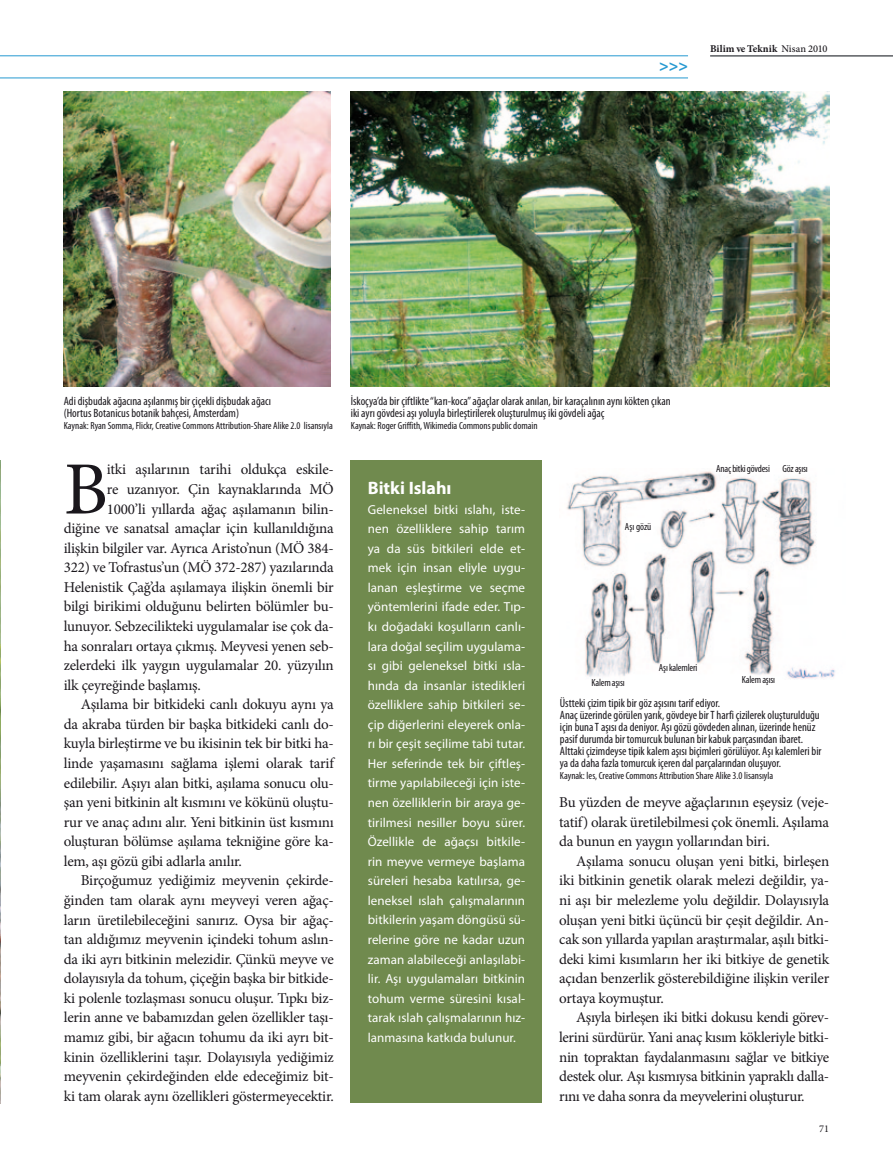
<style>
.page{position:relative;width:893px;height:1170px;background:#fff}
.page>*{position:absolute;margin:0;border:0;box-sizing:border-box;transform-origin:0 0}
.t1{font:75.15px "Minion Pro";color:#1a171c}
.t2{font:700 18px "Myriad Pro";color:#fff}
.t3{font:700 16.2px "Myriad Pro";color:#2699d1}
.t4{font:15px/19.5px "Minion Pro";letter-spacing:-.015em;color:#1a171c;text-align:justify}
.t5{font:13.05px/19.5px "Myriad Pro";letter-spacing:.005em;color:#fff;text-align:justify}
.t6{font:condensed 12px/12px "Myriad Pro";color:#1a171c}
.t7{font:condensed 10.35px "Myriad Pro";color:#1a171c}
.t8{font:condensed 10.35px "Myriad Pro";letter-spacing:-.02em;color:#1a171c}
.t9{font:700 10.35px "Minion Pro";letter-spacing:.005em;color:#1a171c}
.t10{font:10.35px "Minion Pro";color:#1a171c}
.s1{font-weight:500}
</style>
<div class="page">
<img style="left:0;top:460px;width:1px;height:643px">
<img style="left:351px;top:91px;width:478px;height:295px">
<img style="left:64px;top:91px;width:267px;height:295px">
<div style="left:351px;top:460px;width:191px;height:643px;background:#708a4e"></div>
<img style="left:566px;top:471px;width:269px;height:208px">
<hr style="left:710px;top:56px;width:183px;height:1px;background:#070c12">
<hr style="left:0;top:78px;width:688px;height:1px;background:#2699d1">
<hr style="left:0;top:56px;width:688px;height:1px;background:#2699d1">
<p class="t3" style="left:659px;top:55px;width:30px">&gt;&gt;&gt;</p>
<p class="t9" style="left:710px;top:41px;width:119px">Bilim ve Teknik <span class="s1">Nisan 2010</span></p>
<p class="t6" style="left:64px;top:394px;width:209px">Adi dişbudak ağacına aşılanmış bir çiçekli dişbudak ağacı (Hortus Botanicus botanik bahçesi, Amsterdam)</p>
<p class="t7" style="left:64px;top:419px;width:271px">Kaynak: Ryan Somma, Flickr, Creative Commons Attribution-Share Alike 2.0 lisansıyla</p>
<h1 class="t1" style="left:64px;top:439px;width:46px">B</h1>
<p class="t4" style="left:107px;top:460px;width:228px">itki aşılarının tarihi oldukça eskile-</p>
<p class="t4" style="left:107px;top:479px;width:228px">re uzanıyor. Çin kaynaklarında MÖ</p>
<p class="t4" style="left:107px;top:499px;width:228px">1000’li yıllarda ağaç aşılamanın bilin-</p>
<p class="t4" style="left:64px;top:518px;width:271px">diğine ve sanatsal amaçlar için kullanıldığına</p>
<p class="t4" style="left:64px;top:538px;width:272px">ilişkin bilgiler var. Ayrıca Aristo’nun (MÖ 384-</p>
<p class="t4" style="left:64px;top:557px;width:272px">322) ve Tofrastus’un (MÖ 372-287) yazılarında</p>
<p class="t4" style="left:64px;top:577px;width:272px">Helenistik Çağ’da aşılamaya ilişkin önemli bir</p>
<p class="t4" style="left:64px;top:597px;width:271px">bilgi birikimi olduğunu belirten bölümler bu-</p>
<p class="t4" style="left:64px;top:616px;width:271px">lunuyor. Sebzecilikteki uygulamalar ise çok da-</p>
<p class="t4" style="left:64px;top:636px;width:271px">ha sonraları ortaya çıkmış. Meyvesi yenen seb-</p>
<p class="t4" style="left:64px;top:655px;width:271px">zelerdeki ilk yaygın uygulamalar 20. yüzyılın</p>
<p class="t4" style="left:64px;top:675px;width:139px">ilk çeyreğinde başlamış.</p>
<p class="t4" style="left:81px;top:694px;width:255px">Aşılama bir bitkideki canlı dokuyu aynı ya</p>
<p class="t4" style="left:64px;top:714px;width:271px">da akraba türden bir başka bitkideki canlı do-</p>
<p class="t4" style="left:64px;top:733px;width:271px">kuyla birleştirme ve bu ikisinin tek bir bitki ha-</p>
<p class="t4" style="left:64px;top:753px;width:271px">linde yaşamasını sağlama işlemi olarak tarif</p>
<p class="t4" style="left:64px;top:773px;width:271px">edilebilir. Aşıyı alan bitki, aşılama sonucu olu-</p>
<p class="t4" style="left:64px;top:792px;width:271px">şan yeni bitkinin alt kısmını ve kökünü oluştu-</p>
<p class="t4" style="left:64px;top:812px;width:272px">rur ve anaç adını alır. Yeni bitkinin üst kısmını</p>
<p class="t4" style="left:64px;top:831px;width:271px">oluşturan bölümse aşılama tekniğine göre ka-</p>
<p class="t4" style="left:64px;top:851px;width:180px">lem, aşı gözü gibi adlarla anılır.</p>
<p class="t4" style="left:81px;top:870px;width:254px">Birçoğumuz yediğimiz meyvenin çekirde-</p>
<p class="t4" style="left:64px;top:890px;width:271px">ğinden tam olarak aynı meyveyi veren ağaç-</p>
<p class="t4" style="left:64px;top:910px;width:271px">ların üretilebileceğini sanırız. Oysa bir ağaç-</p>
<p class="t4" style="left:64px;top:929px;width:271px">tan aldığımız meyvenin içindeki tohum aslın-</p>
<p class="t4" style="left:64px;top:949px;width:272px">da iki ayrı bitkinin melezidir. Çünkü meyve ve</p>
<p class="t4" style="left:64px;top:968px;width:271px">dolayısıyla da tohum, çiçeğin başka bir bitkide-</p>
<p class="t4" style="left:64px;top:988px;width:271px">ki polenle tozlaşması sonucu oluşur. Tıpkı biz-</p>
<p class="t4" style="left:64px;top:1007px;width:271px">lerin anne ve babamızdan gelen özellikler taşı-</p>
<p class="t4" style="left:64px;top:1027px;width:271px">mamız gibi, bir ağacın tohumu da iki ayrı bit-</p>
<p class="t4" style="left:64px;top:1046px;width:271px">kinin özelliklerini taşır. Dolayısıyla yediğimiz</p>
<p class="t4" style="left:64px;top:1066px;width:271px">meyvenin çekirdeğinden elde edeceğimiz bit-</p>
<p class="t4" style="left:64px;top:1086px;width:272px">ki tam olarak aynı özellikleri göstermeyecektir.</p>
<p class="t6" style="left:351px;top:394px;width:321px">İskoçya’da bir çiftlikte “karı-koca” ağaçlar olarak anılan, bir karaçalının aynı kökten çıkan iki ayrı gövdesi aşı yoluyla birleştirilerek oluşturulmuş iki gövdeli ağaç</p>
<p class="t7" style="left:351px;top:419px;width:188px">Kaynak: Roger Griffith, Wikimedia Commons public domain</p>
<p class="t8" style="left:716px;top:462px;width:93px">Anaç bitki gövdesi Göz aşısı</p>
<p class="t2" style="left:368px;top:476px;width:85px">Bitki Islahı</p>
<p class="t5" style="left:368px;top:499px;width:159px">Geleneksel bitki ıslahı, iste&shy;nen özelliklere sahip tarım ya da süs bitkileri elde et&shy;mek için insan eliyle uygu&shy;lanan eşleştirme ve seçme yöntemlerini ifade eder. Tıp&shy;kı doğadaki koşulların canlı&shy;lara doğal seçilim uygulama&shy;sı gibi geleneksel bitki ısla&shy;hında da insanlar istedikleri özelliklere sahip bitkileri se&shy;çip diğerlerini eleyerek onla&shy;rı bir çeşit seçilime tabi tutar.<br>Her seferinde tek bir çiftleş&shy;tirme yapılabileceği için iste&shy;nen özelliklerin bir araya ge&shy;tirilmesi nesiller boyu sürer.<br>Özellikle de ağaçsı bitkile&shy;rin meyve vermeye başlama süreleri hesaba katılırsa, ge&shy;leneksel ıslah çalışmalarının bitkilerin yaşam döngüsü sü&shy;relerine göre ne kadar uzun zaman alabileceği anlaşılabi&shy;lir. Aşı uygulamaları bitkinin tohum verme süresini kısal&shy;tarak ıslah çalışmalarının hız&shy;lanmasına katkıda bulunur.</p>
<p class="t7" style="left:625px;top:520px;width:28px">Aşı gözü</p>
<p class="t8" style="left:659px;top:661px;width:40px">Aşı kalemleri</p>
<p class="t8" style="left:591px;top:676px;width:35px">Kalem aşısı</p>
<p class="t8" style="left:742px;top:673px;width:35px">Kalem aşısı</p>
<p class="t6" style="left:560px;top:697px;width:263px">Üstteki çizim tipik bir göz aşısını tarif ediyor.<br>Anaç üzerinde görülen yarık, gövdeye bir T harfi çizilerek oluşturulduğu için buna T aşısı da deniyor. Aşı gözü gövdeden alınan, üzerinde henüz pasif durumda bir tomurcuk bulunan bir kabuk parçasından ibaret.<br>Alttaki çizimdeyse tipik kalem aşısı biçimleri görülüyor. Aşı kalemleri bir ya da daha fazla tomurcuk içeren dal parçalarından oluşuyor.</p>
<p class="t7" style="left:560px;top:769px;width:215px">Kaynak: les, Creative Commons Attribution Share Alike 3.0 lisansıyla</p>
<p class="t4" style="left:559px;top:792px;width:272px">Bu yüzden de meyve ağaçlarının eşeysiz (veje&shy;tatif) olarak üretilebilmesi çok önemli. Aşılama da bunun en yaygın yollarından biri.</p>
<p class="t4" style="left:559px;top:851px;width:272px;text-indent:17px">Aşılama sonucu oluşan yeni bitki, birleşen iki bitkinin genetik olarak melezi değildir, ya&shy;ni aşı bir melezleme yolu değildir. Dolayısıyla oluşan yeni bitki üçüncü bir çeşit değildir. An&shy;cak son yıllarda yapılan araştırmalar, aşılı bitki&shy;deki kimi kısımların her iki bitkiye de genetik açıdan benzerlik gösterebildiğine ilişkin veriler ortaya koymuştur.</p>
<p class="t4" style="left:559px;top:1007px;width:271px;text-indent:17px">Aşıyla birleşen iki bitki dokusu kendi görev&shy;lerini sürdürür. Yani anaç kısım kökleriyle bitki&shy;nin topraktan faydalanmasını sağlar ve bitkiye destek olur. Aşı kısmıysa bitkinin yapraklı dalla&shy;rını ve daha sonra da meyvelerini oluşturur.</p>
<p class="t10" style="left:819px;top:1121px;width:11px">71</p>
</div>
